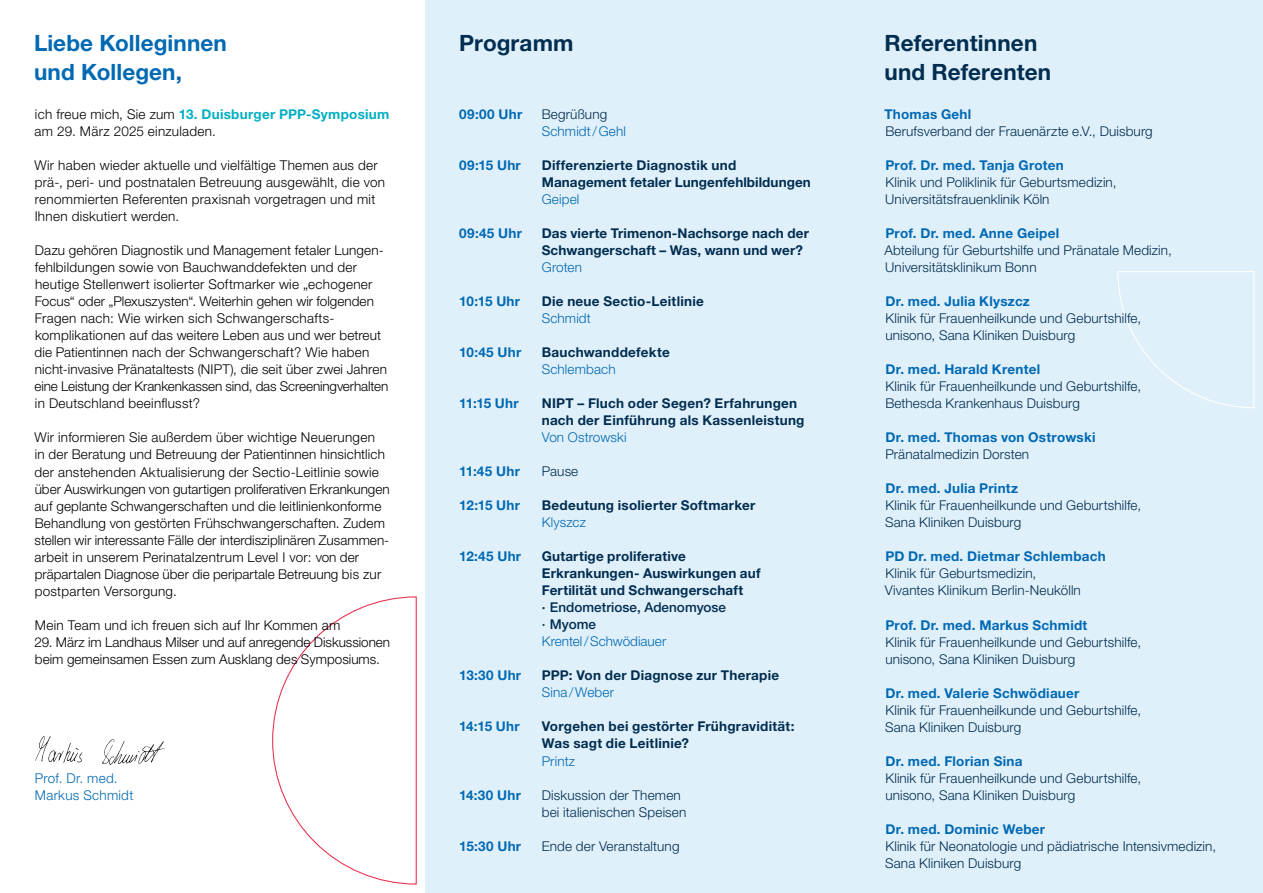
<style>
.page{position:relative;width:1263px;height:893px;background:#fff}
.page>*{position:absolute;margin:0;border:0;box-sizing:border-box;transform-origin:0 0}
.t1{font:700 22.5px/28.5px "Helvetica Neue LT Pro";letter-spacing:.005em;color:#002d50}
.t2{font:700 22.5px/28.5px "Helvetica Neue LT Pro";letter-spacing:.005em;color:#0069b4}
.t3{font:300 13.5px/17px "Helvetica Neue LT Pro";letter-spacing:.01em;color:#000}
.t4{font:300 13.5px/17px "Helvetica Neue LT Pro";letter-spacing:.01em;color:#002d50}
.t5{font:700 13.5px/17px "Helvetica Neue LT Pro";letter-spacing:.015em;color:#002d50}
.t6{font:700 13.5px "Helvetica Neue LT Pro";letter-spacing:.02em;color:#0069b4}
.t7{font:300 13.5px/17px "Helvetica Neue LT Pro";letter-spacing:.01em;color:#0069b4}
.s1{font-weight:700;color:#00afc3}
.s2{font-weight:500}
</style>
<div class="page">
<svg style="left:272px;top:596px;width:145px;height:289px"></svg>
<div style="left:425px;top:0;width:838px;height:893px;background:#e0f0fa"></div>
<svg style="left:1117px;top:271px;width:138px;height:137px"></svg>
<svg style="left:35px;top:736px;width:47px;height:27px"></svg>
<svg style="left:102px;top:739px;width:63px;height:26px"></svg>
<h1 class="t2" style="left:34px;top:28px;width:194px">Liebe Kolleginnen und Kollegen,</h1>
<p class="t3" style="left:35px;top:106px;width:356px">ich freue mich, Sie zum <span class="s1">13. Duisburger PPP-Symposium </span>am 29. März 2025 einzuladen.</p>
<p class="t3" style="left:35px;top:157px;width:352px">Wir haben wieder aktuelle und vielfältige Themen aus der prä-, peri- und postnatalen Betreuung ausgewählt, die von renommierten Referenten praxisnah vorgetragen und mit Ihnen diskutiert werden.</p>
<p class="t3" style="left:34px;top:242px;width:355px">Dazu gehören Diagnostik und Management fetaler Lungen&shy;fehlbildungen sowie von Bauchwanddefekten und der heutige Stellenwert isolierter Softmarker wie „echogener Focus“ oder „Plexuszysten“. Weiterhin gehen wir folgenden Fragen nach: Wie wirken sich Schwangerschafts&shy;komplikationen auf das weitere Leben aus und wer betreut die Patientinnen nach der Schwangerschaft? Wie haben nicht-invasive Pränataltests (NIPT), die seit über zwei Jahren eine Leistung der Krankenkassen sind, das Screeningverhalten in Deutschland beeinflusst?</p>
<p class="t3" style="left:34px;top:429px;width:357px">Wir informieren Sie außerdem über wichtige Neuerungen<br>in der Beratung und Betreuung der Patientinnen hinsichtlich der anstehenden Aktualisierung der Sectio-Leitlinie sowie über Auswirkungen von gutartigen proliferativen Erkrankungen auf geplante Schwangerschaften und die leitlinienkonforme Behandlung von gestörten Frühschwangerschaften. Zudem stellen wir interessante Fälle der interdisziplinären Zusammen&shy;arbeit in unserem Perinatalzentrum Level I vor: von der präpartalen Diagnose über die peripartale Betreuung bis zur postparten Versorgung.</p>
<p class="t3" style="left:35px;top:616px;width:307px">Mein Team und ich freuen sich auf Ihr Kommen am</p>
<p class="t3" style="left:34px;top:633px;width:357px">29. März im Landhaus Milser und auf anregende Diskussionen beim gemeinsamen Essen zum Ausklang des Symposiums.</p>
<p class="t7" style="left:35px;top:769px;width:100px">Prof. Dr. med.<br>Markus Schmidt</p>
<h1 class="t1" style="left:459px;top:28px;width:116px">Programm</h1>
<h1 class="t1" style="left:884px;top:28px;width:168px">Referentinnen und Referenten</h1>
<p class="t6" style="left:459px;top:106px;width:65px">09:00 Uhr</p>
<p class="t4" style="left:542px;top:105px;width:67px">Begrüßung</p>
<p class="t7" style="left:542px;top:123px;width:86px">Schmidt/Gehl</p>
<p class="t6" style="left:459px;top:157px;width:63px">09:15 Uhr</p>
<p class="t5" style="left:542px;top:157px;width:271px">Differenzierte Diagnostik und<br>Management fetaler Lungenfehlbildungen</p>
<p class="t7" style="left:542px;top:191px;width:39px">Geipel</p>
<p class="t6" style="left:459px;top:225px;width:64px">09:45 Uhr</p>
<p class="t5" style="left:542px;top:225px;width:269px">Das vierte Trimenon-Nachsorge nach der<br>Schwangerschaft – Was, wann und wer?</p>
<p class="t7" style="left:542px;top:259px;width:42px">Groten</p>
<p class="t6" style="left:459px;top:293px;width:62px">10:15 Uhr</p>
<p class="t5" style="left:542px;top:293px;width:164px">Die neue Sectio-Leitlinie</p>
<p class="t7" style="left:542px;top:310px;width:51px">Schmidt</p>
<p class="t6" style="left:459px;top:344px;width:64px">10:45 Uhr</p>
<p class="t5" style="left:542px;top:344px;width:130px">Bauchwanddefekte</p>
<p class="t7" style="left:542px;top:361px;width:75px">Schlembach</p>
<p class="t6" style="left:459px;top:395px;width:61px">11:15 Uhr</p>
<p class="t5" style="left:542px;top:395px;width:264px">NIPT – Fluch oder Segen? Erfahrungen nach der Einführung als Kassenleistung</p>
<p class="t7" style="left:542px;top:429px;width:86px">Von Ostrowski</p>
<p class="t6" style="left:459px;top:463px;width:62px">11:45 Uhr</p>
<p class="t4" style="left:542px;top:463px;width:38px">Pause</p>
<p class="t6" style="left:459px;top:497px;width:62px">12:15 Uhr</p>
<p class="t5" style="left:542px;top:497px;width:215px">Bedeutung isolierter Softmarker</p>
<p class="t7" style="left:542px;top:514px;width:46px">Klyszcz</p>
<p class="t6" style="left:459px;top:548px;width:63px">12:45 Uhr</p>
<p class="t5" style="left:542px;top:548px;width:220px">Gutartige proliferative<br>Erkrankungen- Auswirkungen auf<br>Fertilität und Schwangerschaft<br>· <span class="s2">Endometriose, Adenomyose<br>· Myome</span></p>
<p class="t7" style="left:542px;top:633px;width:126px">Krentel/Schwödiauer</p>
<p class="t6" style="left:459px;top:667px;width:63px">13:30 Uhr</p>
<p class="t5" style="left:542px;top:667px;width:239px">PPP: Von der Diagnose zur Therapie</p>
<p class="t7" style="left:542px;top:684px;width:74px">Sina/Weber</p>
<p class="t6" style="left:459px;top:718px;width:62px">14:15 Uhr</p>
<p class="t5" style="left:542px;top:718px;width:254px">Vorgehen bei gestörter Frühgravidität:<br>Was sagt die Leitlinie?</p>
<p class="t7" style="left:542px;top:752px;width:35px">Printz</p>
<p class="t6" style="left:459px;top:786px;width:63px">14:30 Uhr</p>
<p class="t4" style="left:542px;top:786px;width:146px">Diskussion der Themen bei italienischen Speisen</p>
<p class="t6" style="left:459px;top:837px;width:63px">15:30 Uhr</p>
<p class="t4" style="left:542px;top:837px;width:139px">Ende der Veranstaltung</p>
<p class="t6" style="left:884px;top:106px;width:88px">Thomas Gehl</p>
<p class="t4" style="left:885px;top:123px;width:269px">Berufsverband der Frauenärzte e.V., Duisburg</p>
<p class="t6" style="left:885px;top:157px;width:180px">Prof. Dr. med. Tanja Groten</p>
<p class="t4" style="left:885px;top:174px;width:233px">Klinik und Poliklinik für Geburtsmedizin,<br>Universitätsfrauenklinik Köln</p>
<p class="t6" style="left:885px;top:225px;width:175px">Prof. Dr. med. Anne Geipel</p>
<p class="t4" style="left:884px;top:242px;width:289px">Abteilung für Geburtshilfe und Pränatale Medizin,<br>Universitätsklinikum Bonn</p>
<p class="t6" style="left:885px;top:293px;width:146px">Dr. med. Julia Klyszcz</p>
<p class="t4" style="left:885px;top:310px;width:257px">Klinik für Frauenheilkunde und Geburtshilfe, unisono, Sana Kliniken Duisburg</p>
<p class="t6" style="left:885px;top:361px;width:156px">Dr. med. Harald Krentel</p>
<p class="t4" style="left:885px;top:378px;width:257px">Klinik für Frauenheilkunde und Geburtshilfe,<br>Bethesda Krankenhaus Duisburg</p>
<p class="t6" style="left:885px;top:429px;width:212px">Dr. med. Thomas von Ostrowski</p>
<p class="t4" style="left:885px;top:446px;width:145px">Pränatalmedizin Dorsten</p>
<p class="t6" style="left:885px;top:480px;width:134px">Dr. med. Julia Printz</p>
<p class="t4" style="left:885px;top:497px;width:257px">Klinik für Frauenheilkunde und Geburtshilfe,<br>Sana Kliniken Duisburg</p>
<p class="t6" style="left:885px;top:548px;width:222px">PD Dr. med. Dietmar Schlembach</p>
<p class="t4" style="left:885px;top:565px;width:197px">Klinik für Geburtsmedizin,<br>Vivantes Klinikum Berlin-Neukölln</p>
<p class="t6" style="left:885px;top:616px;width:203px">Prof. Dr. med. Markus Schmidt</p>
<p class="t4" style="left:885px;top:633px;width:257px">Klinik für Frauenheilkunde und Geburtshilfe, unisono, Sana Kliniken Duisburg</p>
<p class="t6" style="left:885px;top:684px;width:196px">Dr. med. Valerie Schwödiauer</p>
<p class="t4" style="left:885px;top:701px;width:257px">Klinik für Frauenheilkunde und Geburtshilfe,<br>Sana Kliniken Duisburg</p>
<p class="t6" style="left:885px;top:752px;width:139px">Dr. med. Florian Sina</p>
<p class="t4" style="left:885px;top:769px;width:257px">Klinik für Frauenheilkunde und Geburtshilfe, unisono, Sana Kliniken Duisburg</p>
<p class="t6" style="left:885px;top:820px;width:161px">Dr. med. Dominic Weber</p>
<p class="t4" style="left:885px;top:837px;width:332px">Klinik für Neonatologie und pädiatrische Intensivmedizin,<br>Sana Kliniken Duisburg</p>
</div>
